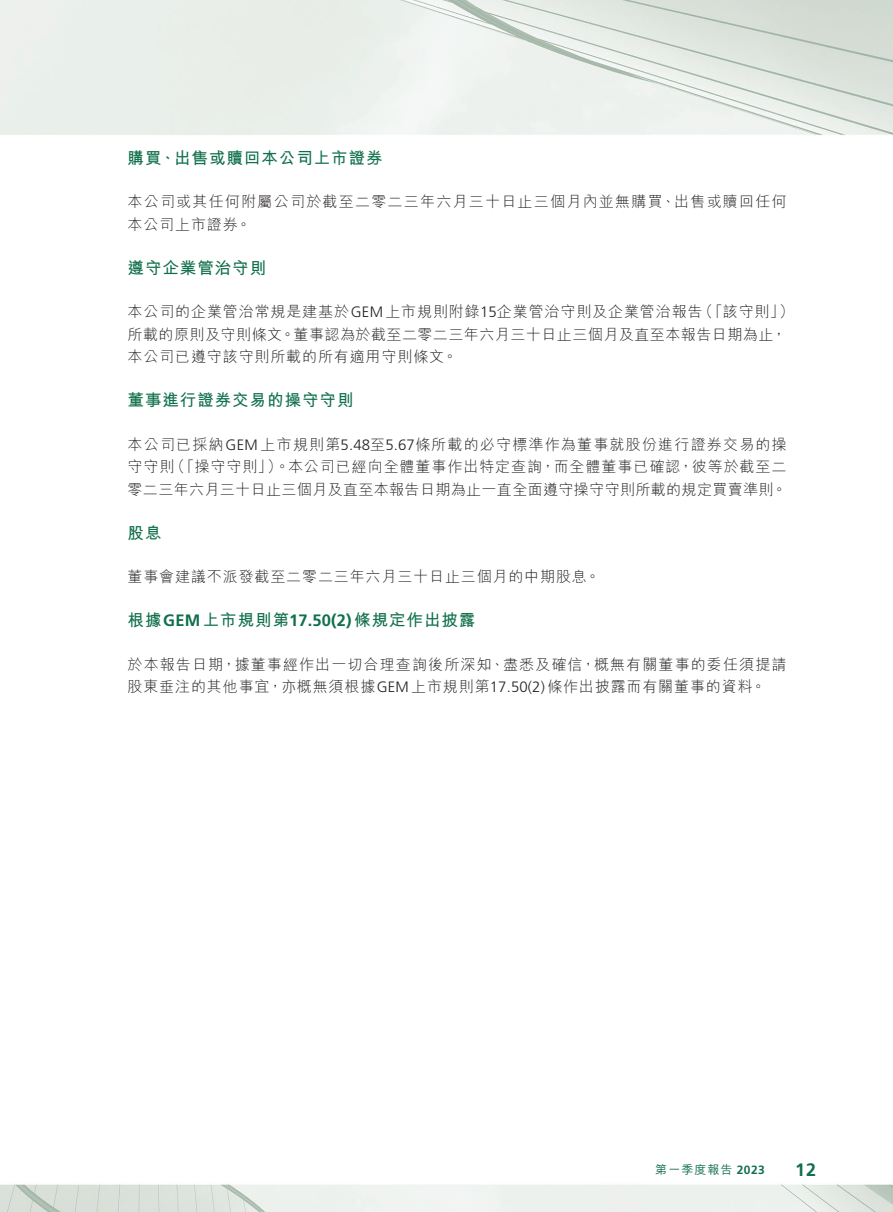
<style>
.page{position:relative;width:893px;height:1212px;background:#fff}
.page>*{position:absolute;margin:0;border:0;box-sizing:border-box;transform-origin:0 0}
.t1{font:700 18px "Frutiger LT Std";color:#10704b}
.t2{font:700 16.5px "M Hei HK";letter-spacing:.06em;color:#10704b}
.t3{font:300 15px/22.5px "M Hei HK";letter-spacing:.06em;color:#231f20}
.t4{font:300 15px/22.5px "M Hei HK";letter-spacing:.085em;color:#231f20}
.t5{font:500 12px "M Hei HK";letter-spacing:.085em;color:#10704b}
.s1{font-family:"Frutiger LT Std"}
.s2{font-family:"Frutiger LT Std";font-weight:700}
</style>
<div class="page">
<img style="left:0;top:0;width:893px;height:1212px">
<p class="t2" style="left:128px;top:146px;width:257px">購買、出售或贖回本公司上市證券</p>
<p class="t4" style="left:128px;top:190px;width:661px">本公司或其任何附屬公司於截至二零二三年六月三十日止三個月內並無購買、出售或贖回任何本公司上市證券。</p>
<p class="t2" style="left:128px;top:256px;width:140px">遵守企業管治守則</p>
<p class="t3" style="left:128px;top:300px;width:668px">本公司的企業管治常規是建基於<span class="s1">GEM</span>上市規則附錄<span class="s1">15</span>企業管治守則及企業管治報告（「該守則」）所載的原則及守則條文。董事認為於截至二零二三年六月三十日止三個月及直至本報告日期為止，本公司已遵守該守則所載的所有適用守則條文。</p>
<p class="t2" style="left:128px;top:388px;width:227px">董事進行證券交易的操守守則</p>
<p class="t3" style="left:128px;top:433px;width:661px;text-align:justify">本公司已採納<span class="s1">GEM</span>上市規則第<span class="s1">5.48</span>至<span class="s1">5.67</span>條所載的必守標準作為董事就股份進行證券交易的操守守則（「操守守則」）。本公司已經向全體董事作出特定查詢，而全體董事已確認，彼等於截至二零二三年六月三十日止三個月及直至本報告日期為止一直全面遵守操守守則所載的規定買賣準則。</p>
<p class="t2" style="left:128px;top:521px;width:35px">股息</p>
<p class="t3" style="left:128px;top:565px;width:474px">董事會建議不派發截至二零二三年六月三十日止三個月的中期股息。</p>
<p class="t2" style="left:128px;top:608px;width:349px">根據<span class="s1">GEM</span>上市規則第<span class="s1">17.50(2)</span>條規定作出披露</p>
<p class="t3" style="left:128px;top:653px;width:660px">於本報告日期，據董事經作出一切合理查詢後所深知、盡悉及確信，概無有關董事的委任須提請股東垂注的其他事宜，亦概無須根據<span class="s1">GEM</span>上市規則第<span class="s1">17.50(2)</span>條作出披露而有關董事的資料。</p>
<p class="t5" style="left:655px;top:1161px;width:111px">第一季度報告 <span class="s2">2023</span></p>
<p class="t1" style="left:795px;top:1159px;width:23px">12</p>
</div>
